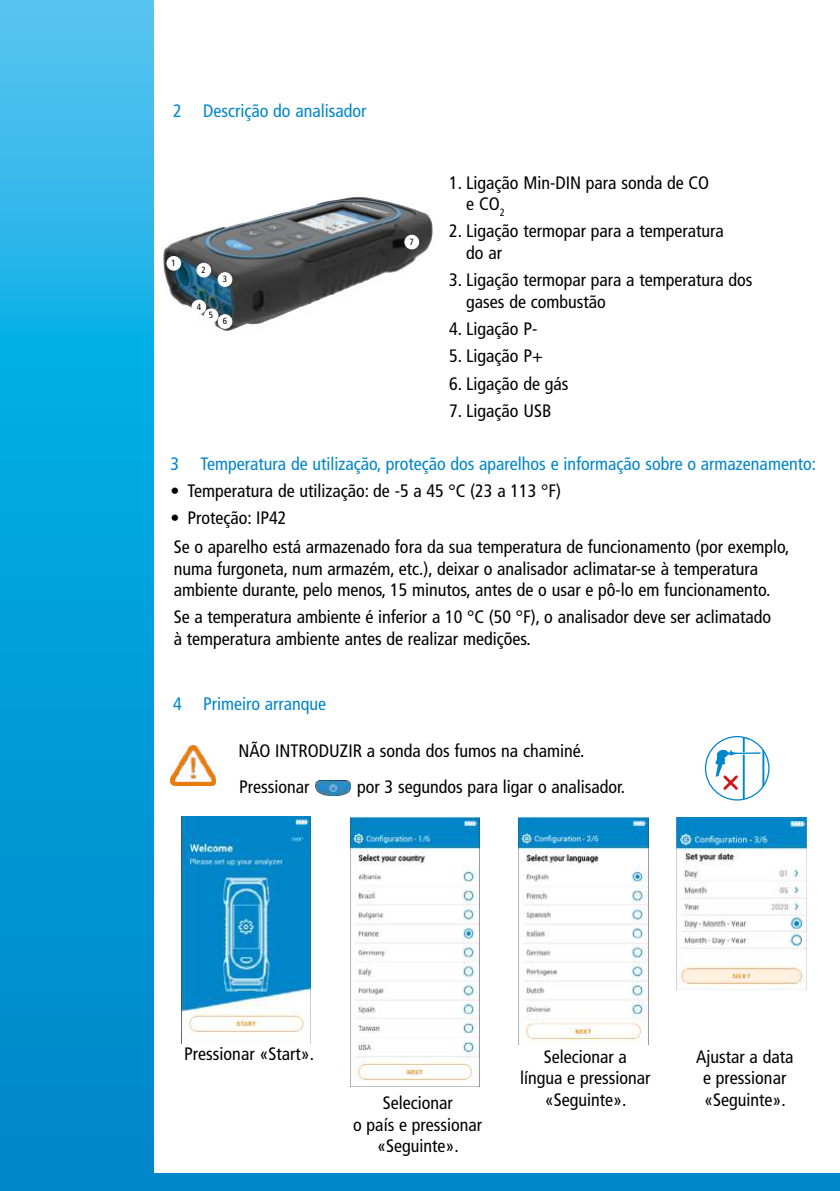
<style>
.page{position:relative;width:840px;height:1191px;background:#fff}
.page>*{position:absolute;margin:0;border:0;box-sizing:border-box;transform-origin:0 0}
.t1{font:condensed 18px/21.6px "Frutiger LT Std";color:#000}
.t2{font:condensed 18px "Frutiger LT Std";color:#0086ca}
.t3{font:condensed 9px "Frutiger LT Std";color:#000}
</style>
<div class="page">
<svg style="left:0;top:0;width:153px;height:1173px;background:#0fa3dd"></svg>
<img style="left:170px;top:745px;width:46px;height:40px">
<img style="left:181px;top:816px;width:129px;height:227px">
<img style="left:350px;top:818px;width:129px;height:268px">
<img style="left:518px;top:818px;width:130px;height:227px">
<img style="left:676px;top:818px;width:129px;height:171px">
<div style="left:0;top:1173px;width:839px;height:18px;background:#0086ca"></div>
<svg style="left:705px;top:736px;width:63px;height:64px"></svg>
<svg style="left:715px;top:736px;width:49px;height:64px"></svg>
<img style="left:148px;top:178px;width:285px;height:150px">
<div style="left:167px;top:256px;width:13px;height:14px;background:#fff;border-radius:50%"></div>
<div style="left:167px;top:256px;width:14px;height:14px;border:1px solid #fff;border-radius:50%"></div>
<div style="left:197px;top:263px;width:13px;height:14px;background:#fff;border-radius:50%"></div>
<div style="left:196px;top:263px;width:15px;height:14px;border:1px solid #fff;border-radius:50%"></div>
<div style="left:218px;top:273px;width:14px;height:13px;background:#fff;border-radius:50%"></div>
<div style="left:218px;top:272px;width:14px;height:14px;border:1px solid #fff;border-radius:50%"></div>
<div style="left:192px;top:300px;width:13px;height:14px;background:#fff;border-radius:50%"></div>
<div style="left:192px;top:300px;width:14px;height:14px;border:1px solid #fff;border-radius:50%"></div>
<div style="left:204px;top:309px;width:14px;height:13px;background:#fff;border-radius:50%"></div>
<div style="left:204px;top:309px;width:14px;height:14px;border:1px solid #fff;border-radius:50%"></div>
<div style="left:218px;top:315px;width:14px;height:13px;background:#fff;border-radius:50%"></div>
<div style="left:218px;top:314px;width:14px;height:14px;border:1px solid #fff;border-radius:50%"></div>
<div style="left:404px;top:235px;width:14px;height:14px;background:#fff;border-radius:50%"></div>
<div style="left:404px;top:235px;width:14px;height:14px;border:1px solid #fff;border-radius:50%"></div>
<img style="left:148px;top:328px;width:98px;height:22px">
<img style="left:315px;top:781px;width:35px;height:15px">
<p class="t2" style="left:173px;top:100px;width:195px">2 Descrição do analisador</p>
<p class="t3" style="left:171px;top:257px;width:6px">1</p>
<p class="t3" style="left:201px;top:264px;width:6px">2</p>
<p class="t3" style="left:196px;top:301px;width:6px">4</p>
<p class="t3" style="left:209px;top:310px;width:6px">5</p>
<p class="t3" style="left:223px;top:274px;width:6px">3</p>
<p class="t3" style="left:223px;top:316px;width:6px">6</p>
<p class="t3" style="left:409px;top:236px;width:6px">7</p>
<p class="t1" style="left:466px;top:172px;width:244px;text-indent:-17px">1. Ligação Min-DIN para sonda de CO e CO<sub>2</sub></p>
<p class="t1" style="left:466px;top:220px;width:259px;text-indent:-17px">2. Ligação termopar para a temperatura do ar</p>
<p class="t1" style="left:466px;top:269px;width:288px;text-indent:-17px">3. Ligação termopar para a temperatura dos gases de combustão</p>
<p class="t1" style="left:449px;top:318px;width:90px">4. Ligação P-</p>
<p class="t1" style="left:449px;top:345px;width:95px">5. Ligação P+</p>
<p class="t1" style="left:449px;top:373px;width:121px">6. Ligação de gás</p>
<p class="t1" style="left:449px;top:400px;width:104px">7. Ligação USB</p>
<p class="t2" style="left:170px;top:453px;width:646px">3 Temperatura de utilização, proteção dos aparelhos e informação sobre o armazenamento:</p>
<p class="t1" style="left:170px;top:480px;width:392px">• Temperatura de utilização: de -5 a 45 °C (23 a 113 °F)</p>
<p class="t1" style="left:170px;top:504px;width:620px;line-height:28.6px">• Proteção: IP42<br>Se o aparelho está armazenado fora da sua temperatura de funcionamento (por exemplo,</p>
<p class="t1" style="left:173px;top:557px;width:598px">numa furgoneta, num armazém, etc.), deixar o analisador aclimatar-se à temperatura ambiente durante, pelo menos, 15 minutos, antes de o usar e pô-lo em funcionamento.</p>
<p class="t1" style="left:173px;top:606px;width:598px">Se a temperatura ambiente é inferior a 10 °C (50 °F), o analisador deve ser aclimatado à temperatura ambiente antes de realizar medições.</p>
<p class="t3" style="left:211px;top:482px;width:6px">5</p>
<p class="t3" style="left:225px;top:490px;width:6px">6</p>
<p class="t2" style="left:173px;top:693px;width:155px">4 Primeiro arranque</p>
<p class="t1" style="left:238px;top:733px;width:347px;line-height:36px">NÃO INTRODUZIR a sonda dos fumos na chaminé.<br>Pressionar</p>
<p class="t1" style="left:357px;top:776px;width:269px">por 3 segundos para ligar o analisador.</p>
<p class="t1" style="left:184px;top:1043px;width:131px">Pressionar «Start».</p>
<p class="t1" style="left:353px;top:1092px;width:130px;text-align:center">Selecionar<br>o país e pressionar «Seguinte».</p>
<p class="t1" style="left:520px;top:1045px;width:132px;text-align:center">Selecionar a<br>língua e pressionar «Seguinte».</p>
<p class="t1" style="left:695px;top:1045px;width:99px;text-align:center">Ajustar a data e pressionar «Seguinte».</p>
</div>
